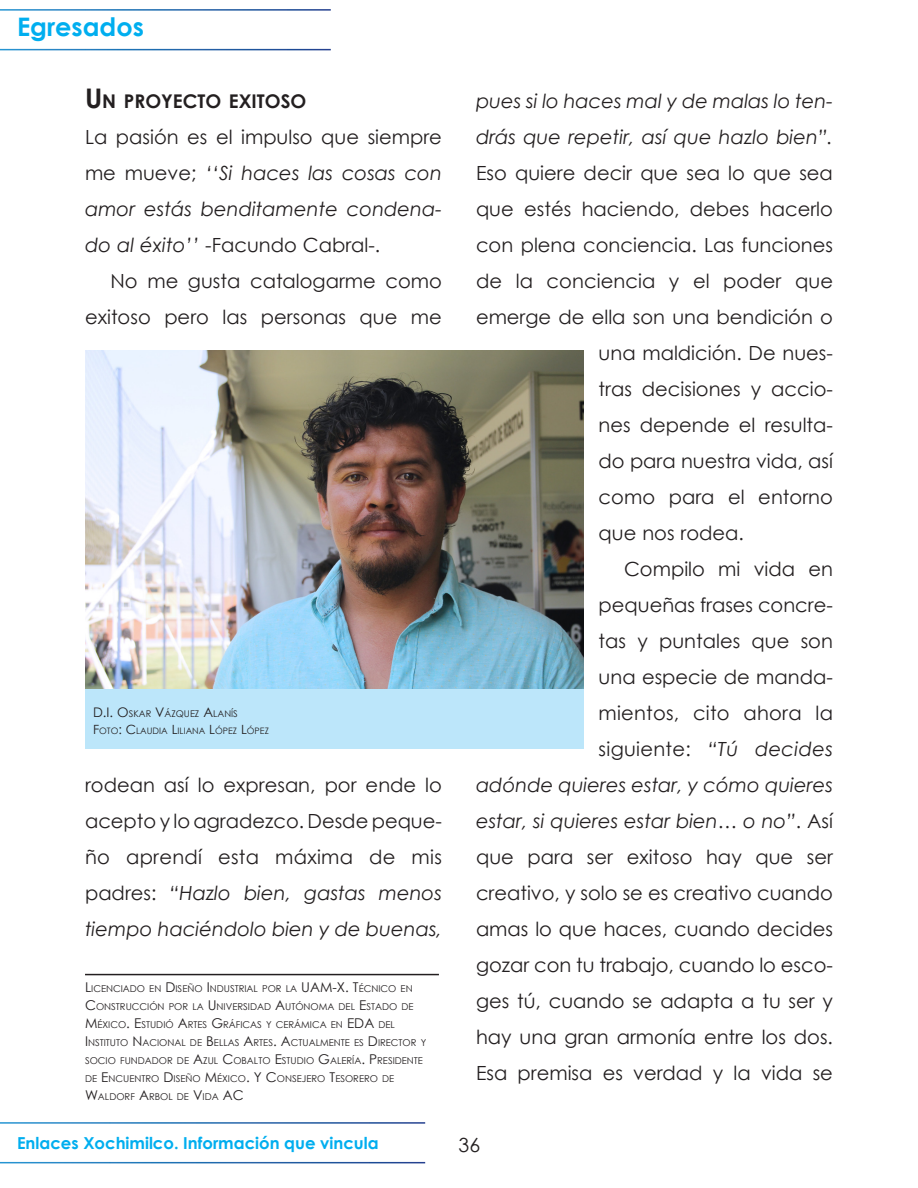
<style>
.page{position:relative;width:918px;height:1188px;background:#fff}
.page>*{position:absolute;margin:0;border:0;box-sizing:border-box;transform-origin:0 0}
.seccioninvestigación{font:700 25.5px "Century Gothic";color:#00aeef}
.cuerpoArticulos{font:19.5px/36px "Century Gothic";color:#231f20;text-align:right}
.cuerpoArticulos_sin{font:italic 19.5px/36px "Century Gothic";color:#231f20;text-align:justify}
.cuerpoArticulos-2{font:italic 19.5px "Century Gothic";color:#231f20}
.cuerpo{font:19.5px "Century Gothic";color:#231f20}
.subtitulo_ok{font:700 18.9px "Century Gothic";color:#231f20}
.cornisas_enlaces{font:700 16.5px "Century Gothic";color:#00aeef}
.pies_de_foto{font:9.45px/18px "Century Gothic";color:#231f20;text-align:justify}
.pies_de_foto_2alinea{font:9.3px "Century Gothic";color:#231f20}
.pies_de_foto_2alinea-2{font:8.85px "Century Gothic";color:#231f20}
.s1{font-size:27px}
.s2{font-style:normal}
.s3{font-size:13.2px}
.s4{font-size:12.75px}
.s5{font-style:italic}
.s6{font-size:13.5px}
</style>
<div class="page">
<hr style="left:85px;top:974px;width:354px;height:1px;background:#231f20">
<img style="left:85px;top:351px;width:499px;height:339px">
<div style="left:85px;top:690px;width:499px;height:59px;background:#bce6fa"></div>
<p class="seccioninvestigación" style="left:17px;top:8px;width:128px">Egresados</p>
<p class="subtitulo_ok" style="left:85px;top:87px;width:223px"><span class="s1">U</span>N PROYECTO EXITOSO</p>
<p class="cuerpoArticulos_sin" style="left:85px;top:119px;width:358px"><span class="s2">La pasión es el impulso que siempre me mueve;</span> ‘‘Si haces las cosas con amor estás benditamente condena&shy;do al éxito’’ <span class="s2">-Facundo Cabral-.</span></p>
<p class="cuerpoArticulos" style="left:85px;top:263px;width:358px">No me gusta catalogarme como exitoso pero las personas que me</p>
<p class="pies_de_foto_2alinea" style="left:93px;top:707px;width:146px"><span class="s3">D.I. O</span>SKAR <span class="s3">V</span>ÁZQUEZ <span class="s3">A</span>LANÍS</p>
<p class="pies_de_foto_2alinea-2" style="left:93px;top:724px;width:177px"><span class="s4">F</span>OTO<span class="s4">: C</span> LAUDIA <span class="s4">L</span>ILIANA <span class="s4">L</span>ÓPEZ <span class="s4">L</span>ÓPEZ</p>
<p class="cuerpoArticulos" style="left:85px;top:767px;width:358px;text-align:justify">rodean así lo expresan, por ende lo acepto y lo agradezco. Desde peque&shy;ño aprendí esta máxima de mis padres: <span class="s5">“Hazlo bien, gastas menos tiempo haciéndolo bien y de buenas,</span></p>
<p class="pies_de_foto" style="left:85px;top:980px;width:330px"><span class="s6">L</span>ICENCIADO EN <span class="s6">D</span>ISEÑO <span class="s6">I</span> NDUSTRIAL POR LA <span class="s6">UAM-X. T</span>ÉCNICO EN <span class="s6">C</span>ONSTRUCCIÓN POR LA <span class="s6">U</span> NIVERSIDAD <span class="s6">A</span>UTÓNOMA DEL <span class="s6">E</span>STADO DE <span class="s6">M</span>ÉXICO<span class="s6">. E</span>STUDIÓ <span class="s6">A</span>RTES <span class="s6">G</span>RÁFICAS Y CERÁMICA EN <span class="s6">EDA</span></p>
<p class="pies_de_foto" style="left:85px;top:1016px;width:343px;text-align:left;text-indent:293px">DEL<br><span class="s6">I</span> NSTITUTO <span class="s6">N</span> ACIONAL DE <span class="s6">B</span>ELLAS <span class="s6">A</span>RTES<span class="s6">. A</span>CTUALM ENTE ES <span class="s6">D</span> IRECTOR Y SOCIO FUNDADOR DE <span class="s6">A</span>ZUL <span class="s6">C</span>OBALTO <span class="s6">E</span>STUDIO <span class="s6">G</span>ALERÍA<span class="s6">. P</span> RESIDENTE DE <span class="s6">E</span>NCUENTRO <span class="s6">D</span>ISEÑO <span class="s6">M</span>ÉXICO<span class="s6">. Y C</span>ONSEJERO <span class="s6">T</span>ESORERO DE <span class="s6">W</span>ALDORF <span class="s6">A</span>RBOL DE <span class="s6">V</span>IDA <span class="s6">AC</span></p>
<p class="cornisas_enlaces" style="left:17px;top:1131px;width:363px">Enlaces Xochimilco. Información que vincula</p>
<p class="cuerpoArticulos-2" style="left:476px;top:87px;width:358px">pues si lo haces mal y de malas lo ten-</p>
<p class="cuerpoArticulos-2" style="left:476px;top:123px;width:358px">drás que repetir, así que hazlo bien”.</p>
<p class="cuerpoArticulos" style="left:476px;top:155px;width:358px">Eso quiere decir que sea lo que sea</p>
<p class="cuerpoArticulos" style="left:476px;top:191px;width:358px">que estés haciendo, debes hacerlo</p>
<p class="cuerpoArticulos" style="left:476px;top:227px;width:358px">con plena conciencia. Las funciones</p>
<p class="cuerpoArticulos" style="left:476px;top:263px;width:359px">de la conciencia y el poder que</p>
<p class="cuerpoArticulos" style="left:476px;top:299px;width:358px">emerge de ella son una bendición o</p>
<p class="cuerpoArticulos" style="left:599px;top:335px;width:236px">una maldición. De nues-</p>
<p class="cuerpoArticulos" style="left:599px;top:371px;width:236px">tras decisiones y accio-</p>
<p class="cuerpoArticulos" style="left:599px;top:407px;width:236px">nes depende el resulta-</p>
<p class="cuerpoArticulos" style="left:599px;top:443px;width:236px">do para nuestra vida, así</p>
<p class="cuerpoArticulos" style="left:599px;top:479px;width:236px">como para el entorno</p>
<p class="cuerpoArticulos" style="left:599px;top:515px;width:147px">que nos rodea.</p>
<p class="cuerpoArticulos" style="left:476px;top:551px;width:359px">Compilo mi vida en<br>pequeñas frases concre-<br>tas y puntales que son<br>una especie de manda-<br>mientos, cito ahora la<br>siguiente: <span class="s5">“Tú decides<br>adónde quieres estar, y cómo quieres estar, si quieres estar bien… o no”</span>. Así que para ser exitoso hay que ser creativo, y solo se es creativo cuando amas lo que haces, cuando decides gozar con tu trabajo, cuando lo esco&shy;ges tú, cuando se adapta a tu ser y hay una gran armonía entre los dos.<br>Esa premisa es verdad y la vida se</p>
<p class="cuerpo" style="left:459px;top:1131px;width:23px">36</p>
</div>
